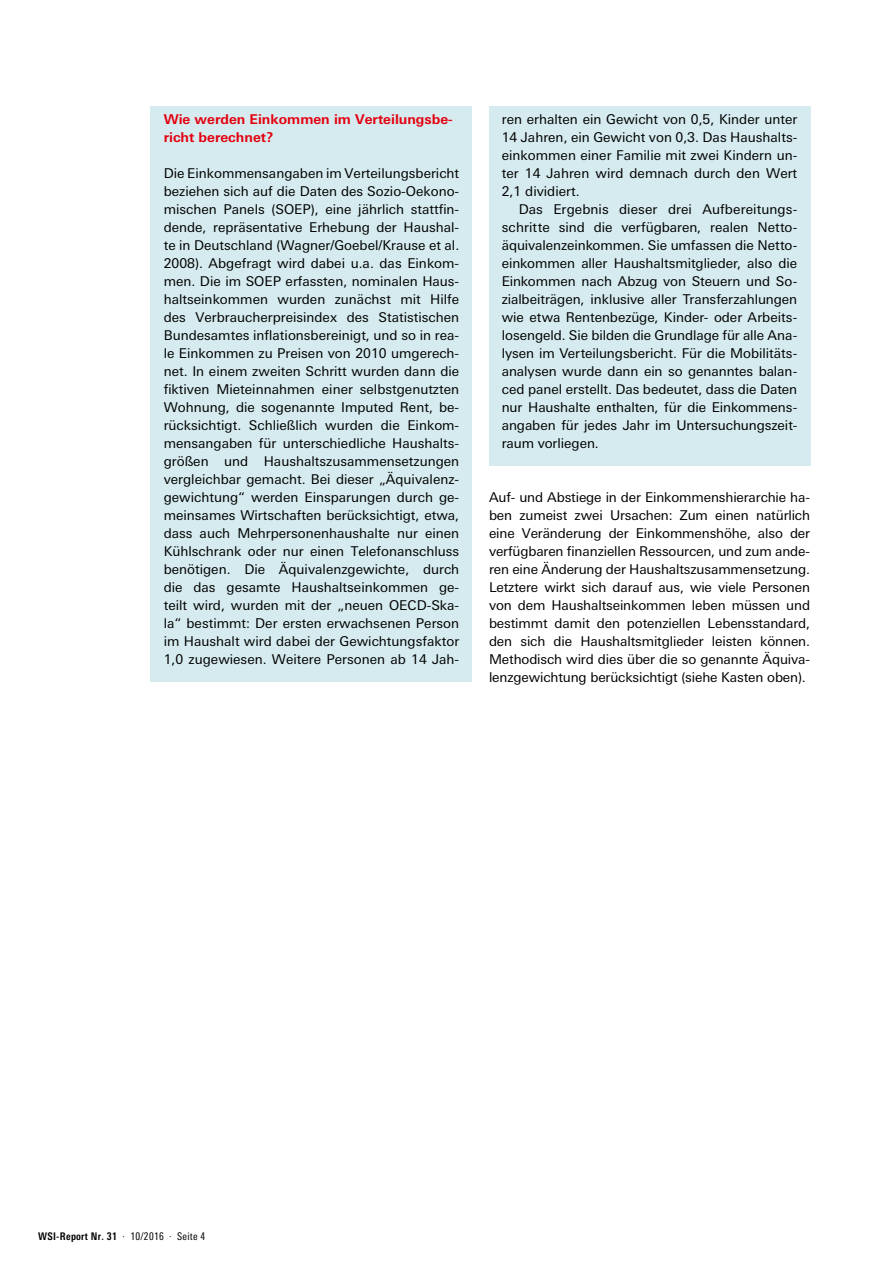
<style>
.page{position:relative;width:893px;height:1263px;background:#fff}
.page>*{position:absolute;margin:0;border:0;box-sizing:border-box;transform-origin:0 0}
.Copytext_ohne_Einzug{font:13.5px/18px "Univers Next Pro";color:#000;text-align:justify}
.Copytext_mit_Einzug{font:13.5px/18px "Univers Next Pro";letter-spacing:-.005em;color:#000;text-align:justify}
.Zwischentitel_1_rot{font:700 13.5px/18px "Univers Next Pro";color:#e3000f}
.t1{font:700 condensed 10.5px "Univers Next Pro";letter-spacing:.025em;color:#000}
.s1{font-weight:400}
</style>
<div class="page">
<div style="left:151px;top:107px;width:321px;height:575px;background:#d6ebef"></div>
<div style="left:489px;top:107px;width:321px;height:359px;background:#d6ebef"></div>
<p class="Zwischentitel_1_rot" style="left:164px;top:110px;width:290px">Wie werden Einkommen im Verteilungsbe&shy;richt berechnet?</p>
<p class="Copytext_ohne_Einzug" style="left:164px;top:165px;width:297px">Die Einkommensangaben im Verteilungsbericht beziehen sich auf die Daten des Sozio-Oekono&shy;mischen Panels (SOEP), eine jährlich stattfin&shy;dende, repräsentative Erhebung der Haushal&shy;te in Deutschland (Wagner/Goebel/Krause et al.<br>2008). Abgefragt wird dabei u.a. das Einkom&shy;men. Die im SOEP erfassten, nominalen Haus&shy;haltseinkommen wurden zunächst mit Hilfe des Verbraucherpreisindex des Statistischen Bundesamtes inflationsbereinigt, und so in rea&shy;le Einkommen zu Preisen von 2010 umgerech&shy;net. In einem zweiten Schritt wurden dann die fiktiven Mieteinnahmen einer selbstgenutzten Wohnung, die sogenannte Imputed Rent, be&shy;rücksichtigt. Schließlich wurden die Einkom&shy;mensangaben für unterschiedliche Haushalts&shy;größen und Haushaltszusammensetzungen vergleichbar gemacht. Bei dieser „Äquivalenz&shy;gewichtung“ werden Einsparungen durch ge&shy;meinsames Wirtschaften berücksichtigt, etwa, dass auch Mehrpersonenhaushalte nur einen Kühlschrank oder nur einen Telefonanschluss benötigen. Die Äquivalenzgewichte, durch die das gesamte Haushaltseinkommen ge&shy;teilt wird, wurden mit der „neuen OECD-Ska&shy;la“ bestimmt: Der ersten erwachsenen Person im Haushalt wird dabei der Gewichtungsfaktor 1,0 zugewiesen. Weitere Personen ab 14 Jah-</p>
<p class="Copytext_ohne_Einzug" style="left:502px;top:111px;width:297px">ren erhalten ein Gewicht von 0,5, Kinder unter 14 Jahren, ein Gewicht von 0,3. Das Haushalts&shy;einkommen einer Familie mit zwei Kindern un&shy;ter 14 Jahren wird demnach durch den Wert 2,1 dividiert.</p>
<p class="Copytext_mit_Einzug" style="left:502px;top:201px;width:297px;text-indent:17px">Das Ergebnis dieser drei Aufbereitungs&shy;schritte sind die verfügbaren, realen Netto&shy;äquivalenzeinkommen. Sie umfassen die Netto&shy;einkommen aller Haushaltsmitglieder, also die Einkommen nach Abzug von Steuern und So&shy;zialbeiträgen, inklusive aller Transferzahlungen wie etwa Rentenbezüge, Kinder- oder Arbeits&shy;losengeld. Sie bilden die Grundlage für alle Ana&shy;lysen im Verteilungsbericht. Für die Mobilitäts&shy;analysen wurde dann ein so genanntes balan&shy;ced panel erstellt. Das bedeutet, dass die Daten nur Haushalte enthalten, für die Einkommens&shy;angaben für jedes Jahr im Untersuchungszeit&shy;raum vorliegen.</p>
<p class="Copytext_ohne_Einzug" style="left:489px;top:489px;width:323px">Auf- und Abstiege in der Einkommenshierarchie ha&shy;ben zumeist zwei Ursachen: Zum einen natürlich eine Veränderung der Einkommenshöhe, also der verfügbaren finanziellen Ressourcen, und zum ande&shy;ren eine Änderung der Haushaltszusammensetzung.<br>Letztere wirkt sich darauf aus, wie viele Personen von dem Haushaltseinkommen leben müssen und bestimmt damit den potenziellen Lebensstandard, den sich die Haushaltsmitglieder leisten können.<br>Methodisch wird dies über die so genannte Äquiva&shy;lenzgewichtung berücksichtigt (siehe Kasten oben).</p>
<p class="t1" style="left:38px;top:1230px;width:169px">WSI-Report Nr. 31 <span class="s1">· 10/2016 · Seite 4</span></p>
</div>
